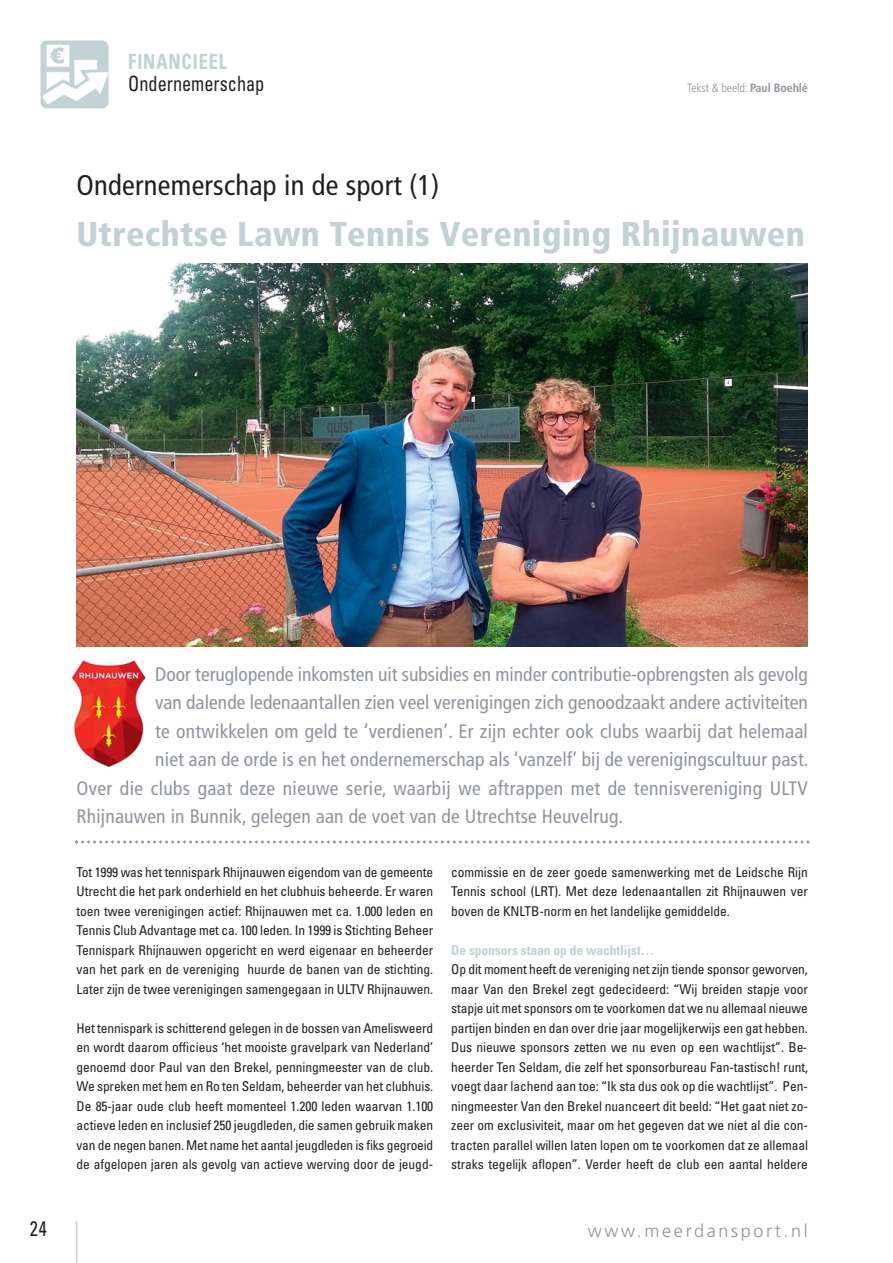
<style>
.page{position:relative;width:893px;height:1263px;background:#fff}
.page>*{position:absolute;margin:0;border:0;box-sizing:border-box;transform-origin:0 0}
.t1{font:900 condensed 34.5px "Frutiger";letter-spacing:.01em;color:#c2d1d3}
.t2{font:condensed 28.5px "Frutiger";letter-spacing:.01em;color:#231f20}
.t3{font:condensed 21px/22.5px "Univers";color:#231f20;scale:.87 1}
.t4{font:condensed 19.5px "Frutiger";letter-spacing:.01em;color:#8f949d}
.t5{font:300 18px "Frutiger";letter-spacing:.15em;color:#8f949d}
.t6{font:condensed 13.5px/19.5px "Univers";letter-spacing:-.005em;color:#231f20;text-align:justify}
.t7{font:300 condensed 12px "Frutiger";letter-spacing:-.005em;color:#8f949d}
.s1{font-weight:700;color:#c2d1d3}
.s2{font-weight:700}
</style>
<div class="page">
<hr style="left:76px;top:1220px;width:1px;height:43px;background:#c2d1d3">
<div style="left:40px;top:40px;width:68px;height:68px;background:#c2d1d3;border-radius:6px"></div>
<img style="left:42px;top:45px;width:66px;height:60px">
<img style="left:77px;top:264px;width:731px;height:382px">
<svg style="left:75px;top:840px;width:734px;height:3px"></svg>
<img style="left:71px;top:646px;width:75px;height:121px">
<img style="left:77px;top:646px;width:78px;height:1px">
<p class="t3" style="left:128px;top:52px;width:158px"><span class="s1">FINANCIEEL<br></span>Ondernemerschap</p>
<p class="t7" style="left:687px;top:83px;width:122px">Tekst &amp; beeld: <span class="s2">Paul Boehlé</span></p>
<p class="t2" style="left:77px;top:174px;width:364px">Ondernemerschap in de sport (1)</p>
<p class="t1" style="left:77px;top:220px;width:730px">Utrechtse Lawn Tennis Vereniging Rhijnauwen</p>
<p class="t4" style="left:155px;top:666px;width:654px">Door teruglopende inkomsten uit subsidies en minder contributie-opbrengsten als gevolg</p>
<p class="t4" style="left:155px;top:694px;width:654px">van dalende ledenaantallen zien veel verenigingen zich genoodzaakt andere activiteiten</p>
<p class="t4" style="left:155px;top:723px;width:654px">te ontwikkelen om geld te ‘verdienen’. Er zijn echter ook clubs waarbij dat helemaal</p>
<p class="t4" style="left:155px;top:751px;width:655px">niet aan de orde is en het ondernemerschap als ‘vanzelf’ bij de verenigingscultuur past.</p>
<p class="t4" style="left:77px;top:780px;width:733px">Over die clubs gaat deze nieuwe serie, waarbij we aftrappen met de tennisvereniging ULTV</p>
<p class="t4" style="left:77px;top:808px;width:548px">Rhijnauwen in Bunnik, gelegen aan de voet van de Utrechtse Heuvelrug.</p>
<p class="t6" style="left:77px;top:863px;width:358px">Tot 1999 was het tennispark Rhijnauwen eigendom van de gemeente Utrecht die het park onderhield en het clubhuis beheerde. Er waren toen twee verenigingen actief: Rhijnauwen met ca. 1.000 leden en Tennis Club Advantage met ca. 100 leden. In 1999 is Stichting Beheer Tennispark Rhijnauwen opgericht en werd eigenaar en beheerder van het park en de vereniging huurde de banen van de stichting.<br>Later zijn de twee verenigingen samengegaan in ULTV Rhijnauwen.</p>
<p class="t6" style="left:77px;top:1019px;width:358px">Het tennispark is schitterend gelegen in de bossen van Amelisweerd en wordt daarom officieus ‘het mooiste gravelpark van Nederland’ genoemd door Paul van den Brekel, penningmeester van de club.<br>We spreken met hem en Ro ten Seldam, beheerder van het clubhuis.<br>De 85-jaar oude club heeft momenteel 1.200 leden waarvan 1.100 actieve leden en inclusief 250 jeugdleden, die samen gebruik maken van de negen banen. Met name het aantal jeugdleden is fiks gegroeid de afgelopen jaren als gevolg van actieve werving door de jeugd-</p>
<p class="t6" style="left:451px;top:863px;width:358px">commissie en de zeer goede samenwerking met de Leidsche Rijn Tennis school (LRT). Met deze ledenaantallen zit Rhijnauwen ver boven de KNLTB-norm en het landelijke gemiddelde.</p>
<p class="t6" style="left:451px;top:941px;width:358px;text-align:left"><span class="s1">De sponsors staan op de wachtlijst…<br></span>Op dit moment heeft de vereniging net zijn tiende sponsor geworven, maar Van den Brekel zegt gedecideerd: “Wij breiden stapje voor stapje uit met sponsors om te voorkomen dat we nu allemaal nieuwe partijen binden en dan over drie jaar mogelijkerwijs een gat hebben.<br>Dus nieuwe sponsors zetten we nu even op een wachtlijst”. Be&shy;heerder Ten Seldam, die zelf het sponsorbureau Fan-tastisch! runt, voegt daar lachend aan toe: “Ik sta dus ook op die wachtlijst”. Pen&shy;ningmeester Van den Brekel nuanceert dit beeld: “Het gaat niet zo&shy;zeer om exclusiviteit, maar om het gegeven dat we niet al die con&shy;tracten parallel willen laten lopen om te voorkomen dat ze allemaal straks tegelijk aflopen”. Verder heeft de club een aantal heldere</p>
<p class="t3" style="left:30px;top:1219px;width:21px">24</p>
<p class="t5" style="left:588px;top:1223px;width:222px">www.meerdansport.nl</p>
</div>
